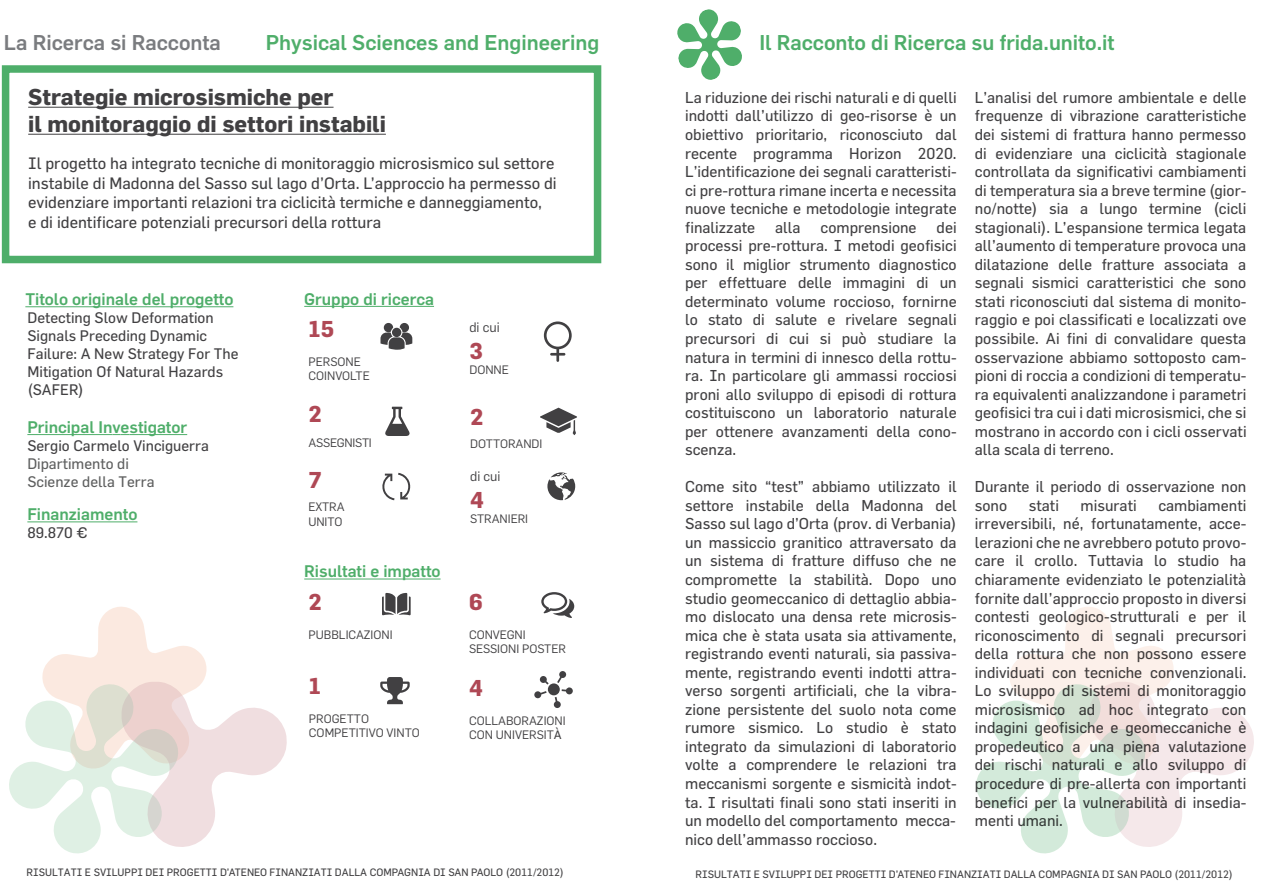
<style>
.page{position:relative;width:1263px;height:893px;background:#fff}
.page>*{position:absolute;margin:0;border:0;box-sizing:border-box;transform-origin:0 0}
.t1{font:700 22.5px/27px "Flama";color:#414042}
.t2{font:700 22.5px "Flama";color:#af4855}
.t3{font:500 21px "Flama";color:#4fae6a}
.t4{font:500 21px "Flama";color:#7a7c7f}
.t5{font:500 16.5px "Flama";color:#4fae6a}
.t6{font:16.2px/19.5px "Flama";color:#414042}
.t7{font:15.45px/18.6px "Flama";color:#414042;text-align:justify}
.t8{font:15px/18px "Flama";color:#414042}
.t9{font:15px/18px "Flama";color:#5e5f5f}
.t10{font:13.5px "Flama";color:#414042}
.t11{font:12px/14.4px "Flama";color:#414042}
.t12{font:12px "Flama";letter-spacing:-.02em;color:#414042}
.t13{font:10.5px "Flama";color:#414042}
.s1{font-style:inherit}
</style>
<div class="page">
<div style="left:2px;top:65px;width:599px;height:198px;border:8px solid #4eae6a"></div>
<svg style="left:976px;top:607px;width:278px;height:246px"></svg>
<svg style="left:9px;top:606px;width:278px;height:247px"></svg>
<hr style="left:28px;top:107px;width:306px;height:1px;background:#414042">
<hr style="left:28px;top:134px;width:358px;height:1px;background:#414042">
<svg style="left:677px;top:9px;width:65px;height:71px"></svg>
<hr style="left:25px;top:306px;width:208px;height:1px;background:#4fae6a">
<hr style="left:27px;top:434px;width:86px;height:1px;background:#4fae6a">
<svg style="left:113px;top:434px;width:25px;height:1px"></svg>
<hr style="left:138px;top:434px;width:49px;height:1px;background:#4fae6a">
<hr style="left:27px;top:521px;width:110px;height:1px;background:#4fae6a">
<svg style="left:380px;top:323px;width:32px;height:27px"></svg>
<svg style="left:544px;top:321px;width:28px;height:41px"></svg>
<svg style="left:382px;top:473px;width:29px;height:27px"></svg>
<svg style="left:385px;top:407px;width:25px;height:29px"></svg>
<svg style="left:540px;top:408px;width:37px;height:27px"></svg>
<svg style="left:382px;top:593px;width:29px;height:22px"></svg>
<hr style="left:304px;top:306px;width:130px;height:1px;background:#4fae6a">
<hr style="left:304px;top:579px;width:137px;height:1px;background:#4fae6a">
<svg style="left:547px;top:472px;width:28px;height:28px"></svg>
<svg style="left:541px;top:592px;width:33px;height:26px"></svg>
<svg style="left:534px;top:671px;width:39px;height:37px"></svg>
<div style="left:548px;top:683px;width:12px;height:12px;background:#414042;border-radius:50%"></div>
<svg style="left:380px;top:677px;width:30px;height:27px"></svg>
<h2 class="t4" style="left:4px;top:27px;width:218px">La Ricerca si Racconta</h2>
<h2 class="t3" style="left:266px;top:28px;width:335px">Physical Sciences and Engineering</h2>
<h1 class="t1" style="left:28px;top:83px;width:359px">Strategie microsismiche per<br>il monitoraggio di settori instabili</h1>
<p class="t6" style="left:28px;top:153px;width:530px">Il progetto ha integrato tecniche di monitoraggio microsismico sul settore instabile di Madonna del Sasso sul lago d’Orta. L’approccio ha permesso di evidenziare importanti relazioni tra ciclicità termiche e danneggiamento,<br>e di identificare potenziali precursori della rottura</p>
<p class="t5" style="left:25px;top:287px;width:210px">Titolo originale del progetto</p>
<p class="t5" style="left:304px;top:287px;width:131px">Gruppo di ricerca</p>
<p class="t8" style="left:28px;top:308px;width:212px">Detecting Slow Deformation<br>Signals Preceding Dynamic<br>Failure: A New Strategy For The<br>Mitigation Of Natural Hazards (SAFER)</p>
<h1 class="t2" style="left:309px;top:315px;width:27px">15</h1>
<p class="t11" style="left:309px;top:354px;width:63px">PERSONE<br>COINVOLTE</p>
<h1 class="t2" style="left:309px;top:400px;width:15px">2</h1>
<p class="t12" style="left:309px;top:435px;width:65px">ASSEGNISTI</p>
<p class="t5" style="left:27px;top:415px;width:161px">Principal Investigator</p>
<p class="t8" style="left:27px;top:436px;width:183px">Sergio Carmelo Vinciguerra</p>
<p class="t9" style="left:27px;top:454px;width:129px">Dipartimento di<br>Scienze della Terra</p>
<p class="t5" style="left:27px;top:502px;width:112px">Finanziamento</p>
<p class="t8" style="left:27px;top:523px;width:62px">89.870 €</p>
<h1 class="t2" style="left:309px;top:466px;width:15px">7</h1>
<p class="t11" style="left:309px;top:499px;width:37px">EXTRA<br>UNITO</p>
<p class="t5" style="left:304px;top:560px;width:138px">Risultati e impatto</p>
<h1 class="t2" style="left:309px;top:588px;width:15px">2</h1>
<p class="t11" style="left:309px;top:627px;width:85px">PUBBLICAZIONI</p>
<h1 class="t2" style="left:309px;top:672px;width:14px">1</h1>
<p class="t11" style="left:309px;top:711px;width:112px">PROGETTO<br>COMPETITIVO VINTO</p>
<p class="t10" style="left:469px;top:318px;width:32px">di cui</p>
<h1 class="t2" style="left:469px;top:337px;width:15px">3</h1>
<p class="t11" style="left:469px;top:361px;width:41px">DONNE</p>
<h1 class="t2" style="left:470px;top:403px;width:15px">2</h1>
<p class="t11" style="left:470px;top:436px;width:74px">DOTTORANDI</p>
<p class="t10" style="left:470px;top:467px;width:32px">di cui</p>
<h1 class="t2" style="left:470px;top:486px;width:15px">4</h1>
<p class="t11" style="left:470px;top:510px;width:60px">STRANIERI</p>
<h1 class="t2" style="left:469px;top:588px;width:15px">6</h1>
<p class="t11" style="left:469px;top:627px;width:99px">CONVEGNI<br>SESSIONI POSTER</p>
<h1 class="t2" style="left:469px;top:674px;width:15px">4</h1>
<p class="t11" style="left:469px;top:712px;width:98px">COLLABORAZIONI<br>CON UNIVERSIT<span class="s1">À</span></p>
<h2 class="t3" style="left:759px;top:27px;width:357px">Il Racconto di Ricerca su frida.unito.it</h2>
<p class="t7" style="left:685px;top:88px;width:273px">La riduzione dei rischi naturali e di quelli indotti dall’utilizzo di geo-risorse è un obiettivo prioritario, riconosciuto dal recente programma Horizon 2020.<br>L’identificazione dei segnali caratteristi&shy;ci pre-rottura rimane incerta e necessita nuove tecniche e metodologie integrate finalizzate</p>
<p class="t7" style="left:685px;top:218px;width:273px;text-indent:251px">dei processi pre-rottura. I metodi geofisici sono il miglior strumento diagnostico per effettuare delle immagini di un determinato volume roccioso, fornirne lo stato di salute e rivelare segnali precursori di cui si può studiare la natura in termini di innesco della rottu&shy;ra. In particolare gli ammassi rocciosi proni allo sviluppo di episodi di rottura costituiscono un laboratorio naturale per ottenere avanzamenti della cono&shy;scenza.</p>
<p class="t7" style="left:685px;top:477px;width:273px">Come sito “test” abbiamo utilizzato il settore instabile della Madonna del Sasso sul lago d’Orta (prov. di Verbania) un massiccio granitico attraversato da un sistema di fratture diffuso che ne compromette la stabilità. Dopo uno studio geomeccanico di dettaglio abbia&shy;mo dislocato una densa rete microsis&shy;mica che è stata usata sia attivamente, registrando eventi naturali, sia passiva&shy;mente, registrando eventi indotti attra&shy;verso sorgenti artificiali, che la vibra&shy;zione persistente del suolo nota come rumore sismico. Lo studio è stato integrato da simulazioni di laboratorio volte a comprendere le relazioni tra meccanismi sorgente e sismicità indot&shy;ta. I risultati finali sono stati inseriti in un modello del comportamento mecca&shy;nico dell’ammasso roccioso.</p>
<p class="t7" style="left:775px;top:218px;width:27px">alla</p>
<p class="t7" style="left:820px;top:218px;width:98px">comprensione</p>
<p class="t7" style="left:975px;top:88px;width:273px">L’analisi del rumore ambientale e delle frequenze di vibrazione caratteristiche dei sistemi di frattura hanno permesso di evidenziare una ciclicità stagionale controllata da significativi cambiamenti di temperatura sia a breve termine (gior&shy;no/notte) sia a lungo termine (cicli stagionali). L’espansione termica legata all’aumento di temperature provoca una dilatazione delle fratture associata a segnali sismici caratteristici che sono stati riconosciuti dal sistema di monito&shy;raggio e poi classificati e localizzati ove possibile. Ai fini di convalidare questa osservazione abbiamo sottoposto cam&shy;pioni di roccia a condizioni di temperatu&shy;ra equivalenti analizzandone i parametri geofisici tra cui i dati microsismici, che si mostrano in accordo con i cicli osservati alla scala di terreno.</p>
<p class="t7" style="left:975px;top:477px;width:273px">Durante il periodo di osservazione non sono</p>
<p class="t7" style="left:975px;top:496px;width:273px;text-indent:183px">cambiamenti irreversibili, né, fortunatamente, acce&shy;lerazioni che ne avrebbero potuto provo&shy;care il crollo. Tuttavia lo studio ha chiaramente evidenziato le potenzialità fornite dall’approccio proposto in diversi contesti geologico-strutturali e per il riconoscimento di segnali precursori della rottura che non possono essere individuati con tecniche convenzionali.<br>Lo sviluppo di sistemi di monitoraggio microsismico ad hoc integrato con indagini geofisiche e geomeccaniche è propedeutico a una piena valutazione dei rischi naturali e allo sviluppo di procedure di pre-allerta con importanti benefici per la vulnerabilità di insedia&shy;menti umani.</p>
<p class="t7" style="left:1029px;top:496px;width:32px">stati</p>
<p class="t7" style="left:1080px;top:496px;width:58px">misurati</p>
<p class="t13" style="left:27px;top:866px;width:539px">RISULTATI E SVILUPPI DEI PROGETTI D’ATENEO FINANZIATI DALLA COMPAGNIA DI SAN PAOLO (2011/2012)</p>
<p class="t13" style="left:695px;top:868px;width:539px">RISULTATI E SVILUPPI DEI PROGETTI D’ATENEO FINANZIATI DALLA COMPAGNIA DI SAN PAOLO (2011/2012)</p>
</div>
